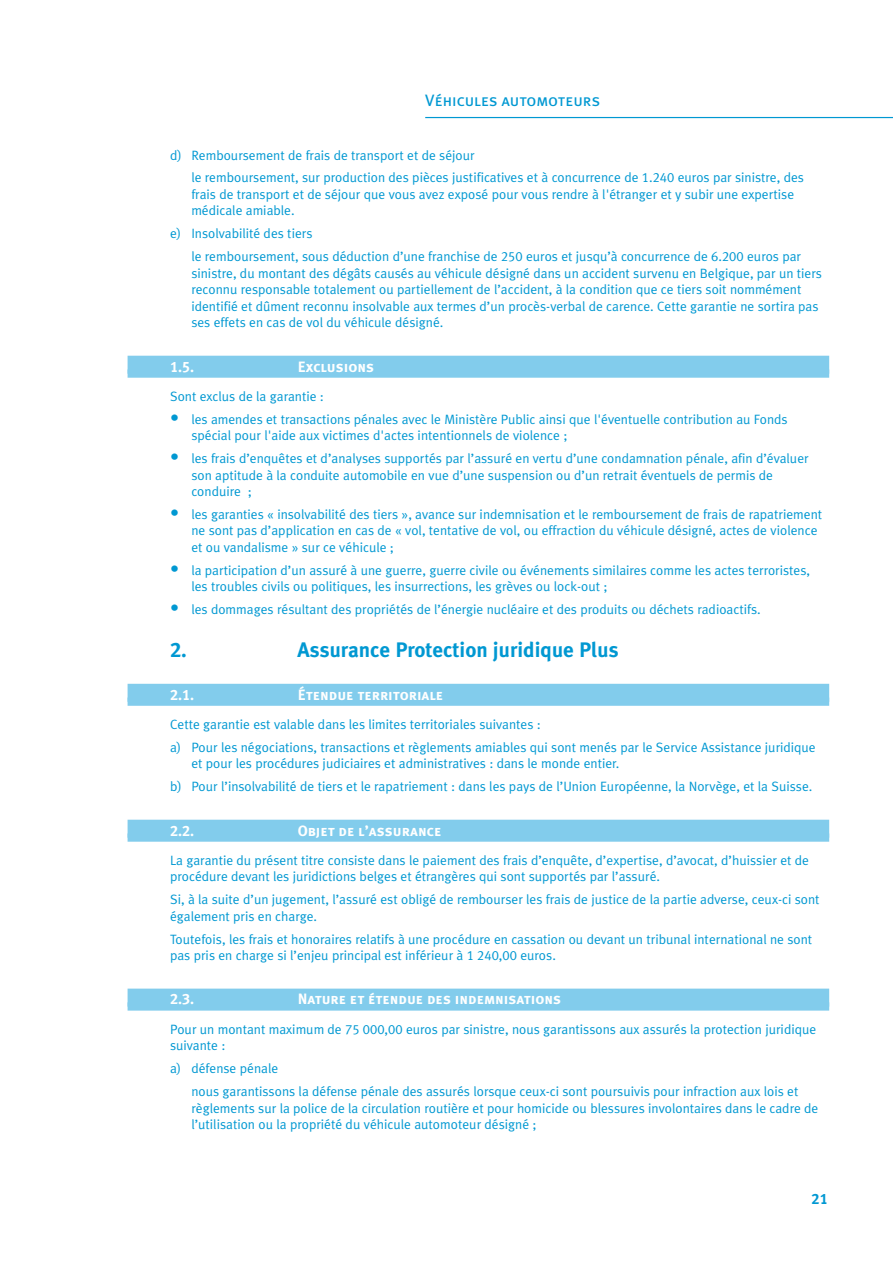
<style>
.page{position:relative;width:893px;height:1263px;background:#fff}
.page>*{position:absolute;margin:0;border:0;box-sizing:border-box;transform-origin:0 0}
.t1{font:700 21px "Meta Ethias";color:#0098d2}
.t2{font:16.5px "Meta Ethias Book Caps";color:#0098d2}
.t3{font:15px "Meta Ethias Bold Caps";color:#fff}
.t4{font:15px "Meta Ethias Bold Caps";color:#0098d2}
.t5{font:13.5px/16.5px "Meta Ethias Normal";color:#0098d2}
.s1{font-size:18px}
</style>
<div class="page">
<hr style="left:425px;top:117px;width:468px;height:1px;background:#0098d2">
<div style="left:128px;top:356px;width:701px;height:18px;background:#82ccec"></div>
<div style="left:128px;top:369px;width:701px;height:9px;background:#82ccec"></div>
<div style="left:128px;top:684px;width:701px;height:18px;background:#82ccec"></div>
<div style="left:128px;top:697px;width:701px;height:9px;background:#82ccec"></div>
<div style="left:128px;top:820px;width:701px;height:18px;background:#82ccec"></div>
<div style="left:128px;top:833px;width:701px;height:9px;background:#82ccec"></div>
<div style="left:128px;top:988px;width:701px;height:18px;background:#82ccec"></div>
<div style="left:128px;top:1002px;width:701px;height:8px;background:#82ccec"></div>
<p class="t2" style="left:425px;top:91px;width:176px">Véhicules automoteurs</p>
<p class="t5" style="left:191px;top:143px;width:614px;line-height:23px;text-indent:-21px">d) Remboursement de frais de transport et de séjour<br>le remboursement, sur production des pièces justificatives et à concurrence de 1.240 euros par sinistre, des</p>
<p class="t5" style="left:191px;top:186px;width:604px">frais de transport et de séjour que vous avez exposé pour vous rendre à l'étranger et y subir une expertise médicale amiable.</p>
<p class="t5" style="left:191px;top:222px;width:611px;line-height:23px;text-indent:-21px">e) Insolvabilité des tiers<br>le remboursement, sous déduction d’une franchise de 250 euros et jusqu’à concurrence de 6.200 euros par</p>
<p class="t5" style="left:191px;top:265px;width:632px">sinistre, du montant des dégâts causés au véhicule désigné dans un accident survenu en Belgique, par un tiers reconnu responsable totalement ou partiellement de l’accident, à la condition que ce tiers soit nommément identifié et dûment reconnu insolvable aux termes d’un procès-verbal de carence. Cette garantie ne sortira pas ses effets en cas de vol du véhicule désigné.</p>
<p class="t3" style="left:170px;top:358px;width:26px">1.5.</p>
<p class="t3" style="left:298px;top:358px;width:78px">Exclusions</p>
<p class="t5" style="left:170px;top:388px;width:155px">Sont exclus de la garantie :</p>
<p class="t5" style="left:191px;top:411px;width:598px;text-indent:-21px"><span class="s1">•</span> les amendes et transactions pénales avec le Ministère Public ainsi que l'éventuelle contribution au Fonds spécial pour l'aide aux victimes d'actes intentionnels de violence ;</p>
<p class="t5" style="left:191px;top:450px;width:619px;text-indent:-21px"><span class="s1">•</span> les frais d’enquêtes et d’analyses supportés par l’assuré en vertu d’une condamnation pénale, afin d’évaluer son aptitude à la conduite automobile en vue d’une suspension ou d’un retrait éventuels de permis de conduire ;</p>
<p class="t5" style="left:191px;top:506px;width:632px;text-indent:-21px"><span class="s1">•</span> les garanties « insolvabilité des tiers », avance sur indemnisation et le remboursement de frais de rapatriement ne sont pas d’application en cas de « vol, tentative de vol, ou effraction du véhicule désigné, actes de violence et ou vandalisme » sur ce véhicule ;</p>
<p class="t5" style="left:191px;top:562px;width:620px;text-indent:-21px"><span class="s1">•</span> la participation d’un assuré à une guerre, guerre civile ou événements similaires comme les actes terroristes, les troubles civils ou politiques, les insurrections, les grèves ou lock-out ;</p>
<p class="t5" style="left:170px;top:601px;width:592px"><span class="s1">•</span> les dommages résultant des propriétés de l’énergie nucléaire et des produits ou déchets radioactifs.</p>
<h1 class="t1" style="left:170px;top:638px;width:18px">2.</h1>
<h1 class="t1" style="left:298px;top:638px;width:323px">Assurance Protection juridique Plus</h1>
<p class="t3" style="left:170px;top:686px;width:26px">2.1.</p>
<p class="t3" style="left:298px;top:686px;width:147px">Étendue territoriale</p>
<p class="t5" style="left:170px;top:713px;width:647px;line-height:23px">Cette garantie est valable dans les limites territoriales suivantes :<br>a) Pour les négociations, transactions et règlements amiables qui sont menés par le Service Assistance juridique</p>
<p class="t5" style="left:170px;top:752px;width:644px;line-height:23px;text-indent:21px">et pour les procédures judiciaires et administratives : dans le monde entier.<br>b) Pour l’insolvabilité de tiers et le rapatriement : dans les pays de l’Union Européenne, la Norvège, et la Suisse.</p>
<p class="t3" style="left:170px;top:822px;width:26px">2.2.</p>
<p class="t3" style="left:298px;top:822px;width:145px">Objet de l’assurance</p>
<p class="t5" style="left:170px;top:852px;width:640px">La garantie du présent titre consiste dans le paiement des frais d’enquête, d’expertise, d’avocat, d’huissier et de procédure devant les juridictions belges et étrangères qui sont supportés par l’assuré.</p>
<p class="t5" style="left:170px;top:891px;width:651px">Si, à la suite d’un jugement, l’assuré est obligé de rembourser les frais de justice de la partie adverse, ceux-ci sont également pris en charge.</p>
<p class="t5" style="left:170px;top:930px;width:644px">Toutefois, les frais et honoraires relatifs à une procédure en cassation ou devant un tribunal international ne sont pas pris en charge si l’enjeu principal est inférieur à 1 240,00 euros.</p>
<p class="t3" style="left:170px;top:990px;width:26px">2.3.</p>
<p class="t3" style="left:298px;top:990px;width:265px">Nature et étendue des indemnisations</p>
<p class="t5" style="left:170px;top:1021px;width:648px">Pour un montant maximum de 75 000,00 euros par sinistre, nous garantissons aux assurés la protection juridique suivante :</p>
<p class="t5" style="left:191px;top:1057px;width:609px;line-height:23px;text-indent:-21px">a) défense pénale<br>nous garantissons la défense pénale des assurés lorsque ceux-ci sont poursuivis pour infraction aux lois et</p>
<p class="t5" style="left:191px;top:1099px;width:629px">règlements sur la police de la circulation routière et pour homicide ou blessures involontaires dans le cadre de l’utilisation ou la propriété du véhicule automoteur désigné ;</p>
<p class="t4" style="left:812px;top:1190px;width:18px">21</p>
</div>
